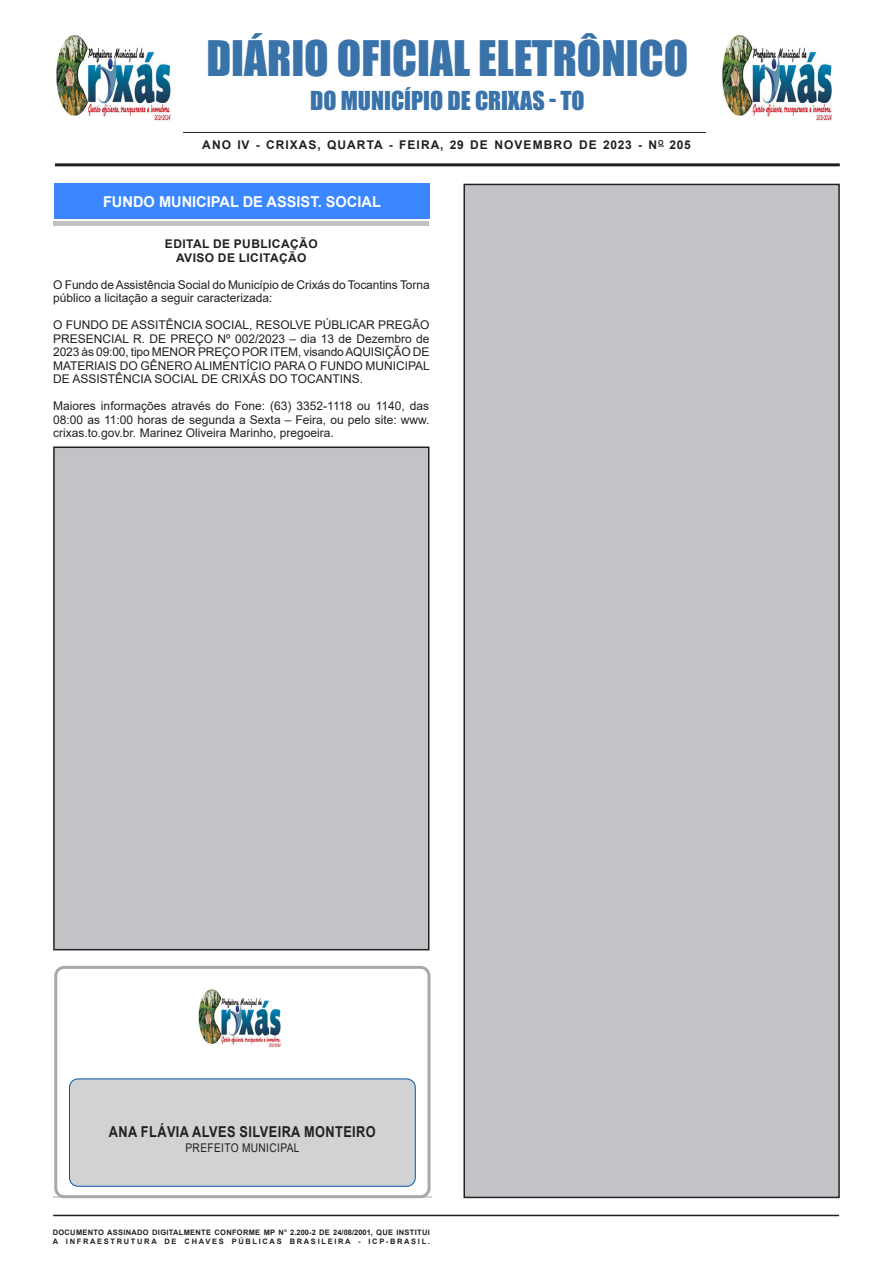
<style>
.page{position:relative;width:893px;height:1263px;background:#fff}
.page>*{position:absolute;margin:0;border:0;box-sizing:border-box;transform-origin:0 0}
.t1{font:45px "Impact";color:#3a73aa}
.t2{font:24px "Impact";color:#3a73aa}
.t3{font:700 15px "Arial";letter-spacing:.035em;color:#231f20;scale:.85 1}
.Chancela{font:700 15px "Arial";color:#fff}
.SEM_PARAGRAFO{font:12px/13.5px "Arial";color:#231f20;text-align:justify}
.TITULOS{font:700 12px "Arial";letter-spacing:.085em;color:#231f20}
.TITULOS-2{font:700 12px "Arial";letter-spacing:.05em;color:#231f20}
.SEM_PARAGRAFO-2{font:12px "Arial";letter-spacing:.035em;color:#231f20;scale:.85 1}
.t4{font:700 7.5px "Arial";letter-spacing:.04em;color:#231f20}
.t5{font:700 7.5px "Arial";letter-spacing:.225em;color:#231f20}
</style>
<div class="page">
<hr style="left:53px;top:1215px;width:786px;height:1px;background:#231f20">
<hr style="left:55px;top:163px;width:785px;height:3px;background:#231f20">
<hr style="left:183px;top:132px;width:523px;height:1px;background:#231f20">
<hr style="left:53px;top:1197px;width:379px;height:1px;background:#d1d2d4">
<div style="left:54px;top:966px;width:377px;height:232px;border:3px solid #a8a9ad;border-radius:9px"></div>
<div style="left:70px;top:1079px;width:345px;height:107px;background:#d1d2d4;border-radius:9px"></div>
<div style="left:69px;top:1079px;width:346px;height:107px;border:1px solid #0057a8;border-radius:9px"></div>
<img style="left:198px;top:989px;width:83px;height:59px">
<img style="left:722px;top:35px;width:110px;height:87px">
<div style="left:54px;top:447px;width:375px;height:503px;background:#c2c3c6"></div>
<div style="left:53px;top:446px;width:376px;height:504px;border:2px solid #231f20"></div>
<img style="left:56px;top:35px;width:115px;height:87px">
<div style="left:53px;top:189px;width:375px;height:37px;background:#c1c2c4"></div>
<div style="left:53px;top:186px;width:375px;height:35px;background:#fff"></div>
<div style="left:54px;top:184px;width:375px;height:35px;background:#3a87ff"></div>
<div style="left:464px;top:184px;width:375px;height:1013px;background:#c2c3c6"></div>
<div style="left:463px;top:184px;width:377px;height:1014px;border:2px solid #231f20"></div>
<p class="t1" style="left:206px;top:23px;width:483px">DIÁRIO OFICIAL ELETRÔNICO</p>
<p class="t2" style="left:310px;top:82px;width:276px">DO MUNICÍPIO DE CRIXAS - TO</p>
<p class="TITULOS" style="left:202px;top:137px;width:490px">ANO IV - CRIXAS, QUARTA - FEIRA, 29 DE NOVEMBRO DE 2023 - N<sup>O</sup> 205</p>
<p class="Chancela" style="left:103px;top:191px;width:279px">FUNDO MUNICIPAL DE ASSIST. SOCIAL</p>
<p class="TITULOS-2" style="left:165px;top:235px;width:154px">EDITAL DE PUBLICAÇÃO</p>
<p class="TITULOS-2" style="left:176px;top:249px;width:132px">AVISO DE LICITAÇÃO</p>
<p class="SEM_PARAGRAFO" style="left:53px;top:278px;width:378px">O Fundo de Assistência Social do Município de Crixás do Tocantins Torna público a licitação a seguir caracterizada:</p>
<p class="SEM_PARAGRAFO" style="left:53px;top:318px;width:378px">O FUNDO DE ASSITÊNCIA SOCIAL, RESOLVE PÚBLICAR PREGÃO PRESENCIAL R. DE PREÇO Nº 002/2023 – dia 13 de Dezembro de 2023 às 09:00, tipo MENOR PREÇO POR ITEM, visando AQUISIÇÃO DE MATERIAIS DO GÊNERO ALIMENTÍCIO PARA O FUNDO MUNICIPAL DE ASSISTÊNCIA SOCIAL DE CRIXÁS DO TOCANTINS.</p>
<p class="SEM_PARAGRAFO" style="left:53px;top:399px;width:378px">Maiores informações através do Fone: (63) 3352-1118 ou 1140, das 08:00 as 11:00 horas de segunda a Sexta – Feira, ou pelo site: www. crixas.to.gov.br. Marinez Oliveira Marinho, pregoeira.</p>
<p class="t3" style="left:109px;top:1121px;width:316px">ANA FLÁVIA ALVES SILVEIRA MONTEIRO</p>
<p class="SEM_PARAGRAFO-2" style="left:185px;top:1139px;width:136px">PREFEITO MUNICIPAL</p>
<p class="t4" style="left:53px;top:1227px;width:379px">DOCUMENTO ASSINADO DIGITALMENTE CONFORME MP N° 2.200-2 DE 24/08/2001, QUE INSTITUI</p>
<p class="t5" style="left:53px;top:1236px;width:379px">A INFRAESTRUTURA DE CHAVES PÚBLICAS BRASILEIRA - ICP-BRASIL.</p>
</div>
